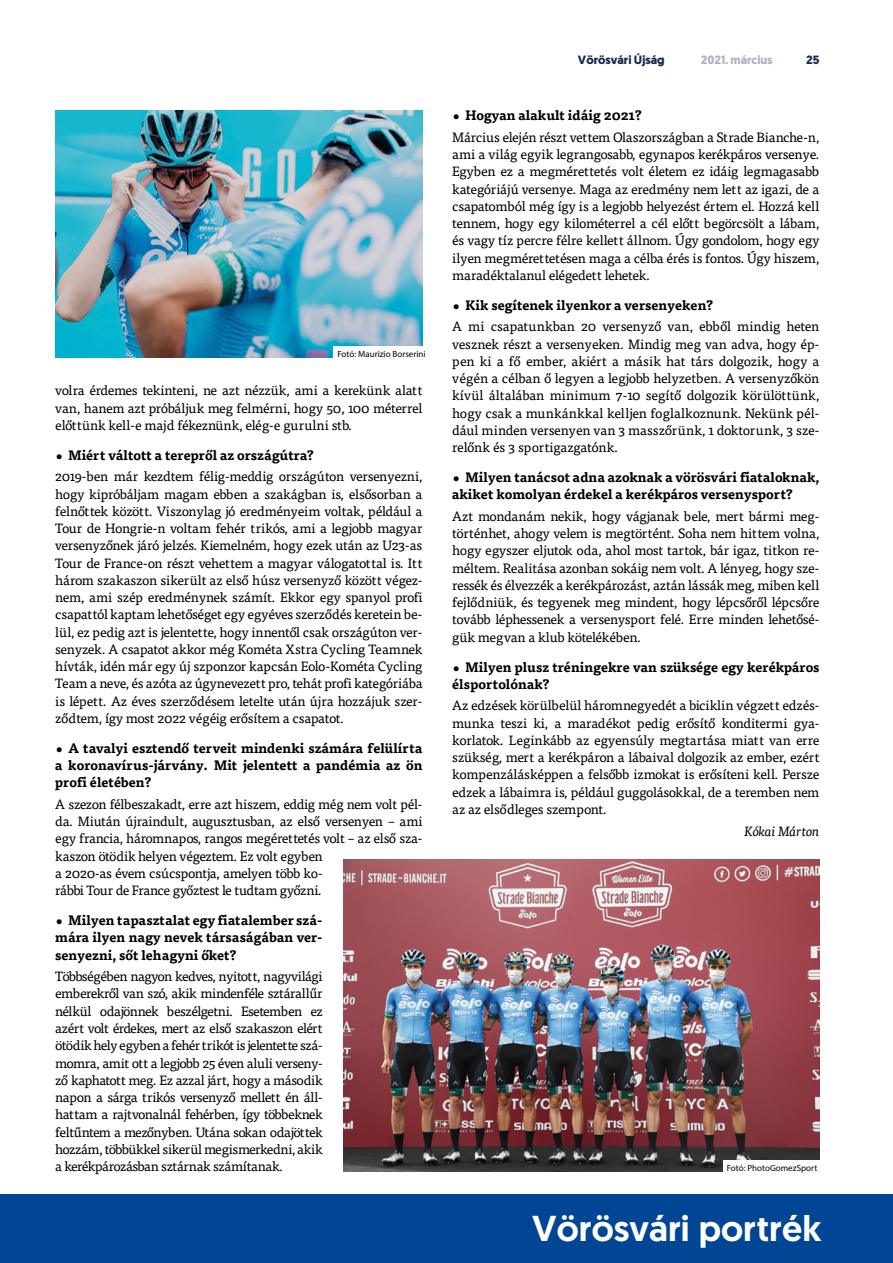
<style>
.page{position:relative;width:893px;height:1263px;background:#fff}
.page>*{position:absolute;margin:0;border:0;box-sizing:border-box;transform-origin:0 0}
.t1{font:500 36px "Geomanist";color:#fff}
.t2{font:13.5px/17.2px "Tisa Pro";letter-spacing:-.02em;color:#000;text-align:justify}
.t3{font:700 13.5px/17.2px "Tisa Pro";color:#000;text-align:justify}
.t4{font:italic 13.5px "Tisa Pro";letter-spacing:-.03em;color:#000}
.t5{font:700 12px "Geomanist";color:#1a2a53}
.t6{font:700 12px "Geomanist";color:#adb5c0}
.t7{font:9px "Myriad Pro";color:#000}
</style>
<div class="page">
<div style="left:0;top:1194px;width:893px;height:69px;background:#014694"></div>
<img style="left:344px;top:860px;width:475px;height:311px">
<img style="left:55px;top:111px;width:367px;height:247px">
<div style="left:722px;top:1160px;width:98px;height:12px;background:#fff"></div>
<div style="left:333px;top:346px;width:94px;height:13px;background:#fff"></div>
<p class="t7" style="left:337px;top:349px;width:90px">Fotó: Maurizio Borserini</p>
<p class="t2" style="left:55px;top:381px;width:369px">volra érdemes tekinteni, ne azt nézzük, ami a kerekünk alatt van, hanem azt próbáljuk meg felmérni, hogy 50, 100 méterrel előttünk kell-e majd fékeznünk, elég-e gurulni stb.</p>
<p class="t3" style="left:55px;top:446px;width:260px">• Miért váltott a terepről az országútra?</p>
<p class="t2" style="left:55px;top:467px;width:369px">2019-ben már kezdtem félig-meddig országúton versenyezni, hogy kipróbáljam magam ebben a szakágban is, elsősorban a felnőttek között. Viszonylag jó eredményeim voltak, például a Tour de Hongrie-n voltam fehér trikós, ami a legjobb magyar versenyzőnek járó jelzés. Kiemelném, hogy ezek után az U23-as Tour de France-on részt vehettem a magyar válogatottal is. Itt három szakaszon sikerült az első húsz versenyző között végez&shy;nem, ami szép eredménynek számít. Ekkor egy spanyol profi csapattól kaptam lehetőséget egy egyéves szerződés keretein be&shy;lül, ez pedig azt is jelentette, hogy innentől csak országúton ver&shy;senyzek. A csapatot akkor még Kométa Xstra Cycling Teamnek hívták, idén már egy új szponzor kapcsán Eolo-Kométa Cycling Team a neve, és azóta az úgynevezett pro, tehát profi kategóriába is lépett. Az éves szerződésem letelte után újra hozzájuk szer&shy;ződtem, így most 2022 végéig erősítem a csapatot.</p>
<p class="t3" style="left:55px;top:739px;width:369px">• A tavalyi esztendő terveit mindenki számára felülírta a koronavírus-járvány. Mit jelentett a pandémia az ön profi életében?</p>
<p class="t2" style="left:55px;top:795px;width:369px;text-align:left">A szezon félbeszakadt, erre azt hiszem, eddig még nem volt pél&shy;da. Miután újraindult, augusztusban, az első versenyen – ami egy francia, háromnapos, rangos megérettetés volt – az első sza&shy;kaszon ötödik helyen végeztem. Ez volt egyben<br>a 2020-as évem csúcspontja, amelyen több ko-<br>rábbi Tour de France győztest le tudtam győzni.</p>
<p class="t3" style="left:55px;top:911px;width:269px">• Milyen tapasztalat egy fiatalember szá&shy;mára ilyen nagy nevek társaságában ver&shy;senyezni, sőt lehagyni őket?</p>
<p class="t2" style="left:55px;top:967px;width:269px">Többségében nagyon kedves, nyitott, nagyvilági emberekről van szó, akik mindenféle sztárallűr nélkül odajönnek beszélgetni. Esetemben ez azért volt érdekes, mert az első szakaszon elért ötödik hely egyben a fehér trikót is jelentette szá&shy;momra, amit ott a legjobb 25 éven aluli verseny&shy;ző kaphatott meg. Ez azzal járt, hogy a második napon a sárga trikós versenyző mellett én áll&shy;hattam a rajtvonalnál fehérben, így többeknek feltűntem a mezőnyben. Utána sokan odajöttek hozzám, többükkel sikerül megismerkedni, akik a kerékpározásban sztárnak számítanak.</p>
<p class="t5" style="left:578px;top:52px;width:88px">Vörösvári Újság</p>
<p class="t6" style="left:701px;top:52px;width:73px">2021. március</p>
<p class="t5" style="left:806px;top:52px;width:15px">25</p>
<p class="t3" style="left:452px;top:106px;width:191px">• Hogyan alakult idáig 2021?</p>
<p class="t2" style="left:452px;top:128px;width:369px">Március elején részt vettem Olaszországban a Strade Bianche-n, ami a világ egyik legrangosabb, egynapos kerékpáros versenye.<br>Egyben ez a megmérettetés volt életem ez idáig legmagasabb kategóriájú versenye. Maga az eredmény nem lett az igazi, de a csapatomból még így is a legjobb helyezést értem el. Hozzá kell tennem, hogy egy kilométerrel a cél előtt begörcsölt a lábam, és vagy tíz percre félre kellett állnom. Úgy gondolom, hogy egy ilyen megmérettetésen maga a célba érés is fontos. Úgy hiszem, maradéktalanul elégedett lehetek.</p>
<p class="t3" style="left:452px;top:296px;width:263px">• Kik segítenek ilyenkor a versenyeken?</p>
<p class="t2" style="left:452px;top:317px;width:369px">A mi csapatunkban 20 versenyző van, ebből mindig heten vesznek részt a versenyeken. Mindig meg van adva, hogy ép&shy;pen ki a fő ember, akiért a másik hat társ dolgozik, hogy a végén a célban ő legyen a legjobb helyzetben. A versenyzőkön kívül általában minimum 7-10 segítő dolgozik körülöttünk, hogy csak a munkánkkal kelljen foglalkoznunk. Nekünk pél&shy;dául minden versenyen van 3 masszőrünk, 1 doktorunk, 3 sze&shy;relőnk és 3 sportigazgatónk.</p>
<p class="t3" style="left:452px;top:468px;width:369px">• Milyen tanácsot adna azoknak a vörösvári fiataloknak, akiket komolyan érdekel a kerékpáros versenysport?</p>
<p class="t2" style="left:452px;top:507px;width:369px">Azt mondanám nekik, hogy vágjanak bele, mert bármi meg&shy;történhet, ahogy velem is megtörtént. Soha nem hittem volna, hogy egyszer eljutok oda, ahol most tartok, bár igaz, titkon re&shy;méltem. Realitása azonban sokáig nem volt. A lényeg, hogy sze&shy;ressék és élvezzék a kerékpározást, aztán lássák meg, miben kell fejlődniük, és tegyenek meg mindent, hogy lépcsőről lépcsőre tovább léphessenek a versenysport felé. Erre minden lehetősé&shy;gük megvan a klub kötelékében.</p>
<p class="t3" style="left:452px;top:657px;width:369px">• Milyen plusz tréningekre van szüksége egy kerékpáros élsportolónak?</p>
<p class="t2" style="left:452px;top:696px;width:369px">Az edzések körülbelül háromnegyedét a biciklin végzett edzés&shy;munka teszi ki, a maradékot pedig erősítő konditermi gya&shy;korlatok. Leginkább az egyensúly megtartása miatt van erre szükség, mert a kerékpáron a lábaival dolgozik az ember, ezért kompenzálásképpen a felsőbb izmokat is erősíteni kell. Persze edzek a lábaimra is, például guggolásokkal, de a teremben nem az az elsődleges szempont.</p>
<p class="t4" style="left:744px;top:821px;width:77px">Kókai Márton</p>
<p class="t7" style="left:727px;top:1163px;width:92px">Fotó: PhotoGomezSport</p>
<h1 class="t1" style="left:532px;top:1204px;width:291px">Vörösvári portrék</h1>
</div>
